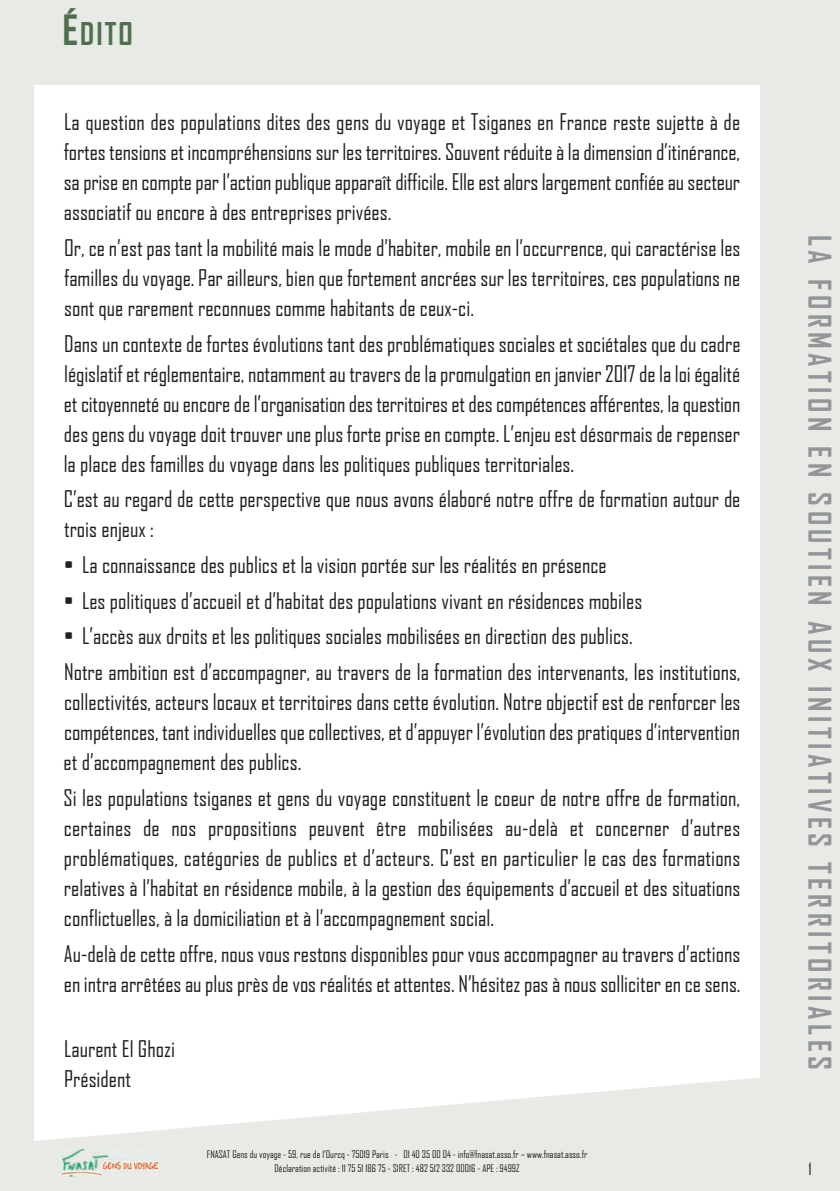
<style>
.page{position:relative;width:840px;height:1191px;background:#fff}
.page>*{position:absolute;margin:0;border:0;box-sizing:border-box;transform-origin:0 0}
.t1{font:700 30px "Agency FB";letter-spacing:.15em;color:#939598}
.t2{font:700 30px "Agency FB";color:#516f50}
.t3{font:22px/30px "Agency FB";color:#231f20;text-align:justify}
.t4{font:16px "Agency FB";color:#231f20}
.t5{font:10px/13.6px "Agency FB";color:#231f20;text-align:center}
.s1{font-size:40px}
</style>
<div class="page">
<svg style="left:34px;top:1078px;width:726px;height:113px;fill:#e7eae5"></svg>
<div style="left:0;top:0;width:839px;height:85px;background:#e7eae5"></div>
<div style="left:0;top:85px;width:34px;height:1106px;background:#e7eae5"></div>
<img style="left:62px;top:1149px;width:95px;height:27px">
<div style="left:760px;top:85px;width:79px;height:1106px;background:#e7eae5"></div>
<h1 class="t2" style="left:62px;top:15px;width:72px"><span class="s1">É</span>DITO</h1>
<p class="t3" style="left:64px;top:107px;width:677px">La question des populations dites des gens du voyage et Tsiganes en France reste sujette à de fortes tensions et incompréhensions sur les territoires. Souvent réduite à la dimension d’itinérance, sa prise en compte par l’action publique apparaît difficile. Elle est alors largement confiée au secteur associatif ou encore à des entreprises privées.</p>
<p class="t3" style="left:64px;top:232px;width:677px">Or, ce n’est pas tant la mobilité mais le mode d’habiter, mobile en l’occurrence, qui caractérise les familles du voyage. Par ailleurs, bien que fortement ancrées sur les territoires, ces populations ne sont que rarement reconnues comme habitants de ceux-ci.</p>
<p class="t3" style="left:64px;top:328px;width:678px">Dans un contexte de fortes évolutions tant des problématiques sociales et sociétales que du cadre législatif et réglementaire, notamment au travers de la promulgation en janvier 2017 de la loi égalité et citoyenneté ou encore de l’organisation des territoires et des compétences afférentes, la question des gens du voyage doit trouver une plus forte prise en compte. L’enjeu est désormais de repenser la place des familles du voyage dans les politiques publiques territoriales.</p>
<p class="t3" style="left:64px;top:484px;width:678px">C’est au regard de cette perspective que nous avons élaboré notre offre de formation autour de trois enjeux :</p>
<p class="t3" style="left:64px;top:549px;width:544px">• La connaissance des publics et la vision portée sur les réalités en présence</p>
<p class="t3" style="left:64px;top:585px;width:579px">• Les politiques d’accueil et d’habitat des populations vivant en résidences mobiles</p>
<p class="t3" style="left:64px;top:618px;width:677px;line-height:35.6px">• L’accès aux droits et les politiques sociales mobilisées en direction des publics.<br>Notre ambition est d’accompagner, au travers de la formation des intervenants, les institutions,</p>
<p class="t3" style="left:64px;top:686px;width:678px">collectivités, acteurs locaux et territoires dans cette évolution. Notre objectif est de renforcer les compétences, tant individuelles que collectives, et d’appuyer l’évolution des pratiques d’intervention et d’accompagnement des publics.</p>
<p class="t3" style="left:64px;top:782px;width:678px">Si les populations tsiganes et gens du voyage constituent le coeur de notre offre de formation, certaines de nos propositions peuvent être mobilisées au-delà et concerner d’autres problématiques, catégories de publics et d’acteurs. C’est en particulier le cas des formations relatives à l’habitat en résidence mobile, à la gestion des équipements d’accueil et des situations conflictuelles, à la domiciliation et à l’accompagnement social.</p>
<p class="t3" style="left:64px;top:938px;width:677px">Au-delà de cette offre, nous vous restons disponibles pour vous accompagner au travers d’actions en intra arrêtées au plus près de vos réalités et attentes. N’hésitez pas à nous solliciter en ce sens.</p>
<p class="t3" style="left:64px;top:1033px;width:112px">Laurent El Ghozi<br>Président</p>
<p class="t5" style="left:346px;top:1144px;width:246px">Déclaration activité : 11 75 51 186 75 - SIRET : 482 512 332 00016 - APE : 9499Z</p>
<p class="t5" style="left:207px;top:1147px;width:381px">FNASAT Gens du voyage - 59, rue de l’Ourcq - 75019 Paris - 01 40 35 00 04 - info@fnasat.asso.fr – www.fnasat.asso.fr<br>Déclaration activité : 11 75 51 186 75 - SIRET : 482 512 332 00016 - APE : 9499Z</p>
<h1 class="t1" style="left:838px;top:208px;width:890px;rotate:90deg">MIEUX CONNAITRE LES POPUL TIONS ET REALITES EN P ESENCE</h1>
<h1 class="t1" style="left:838px;top:235px;width:836px;rotate:90deg">LA FORMATION EN SOUTIEN AUX INITIATIVES TERRITORIALES</h1>
<p class="t4" style="left:808px;top:1159px;width:5px">1</p>
</div>
